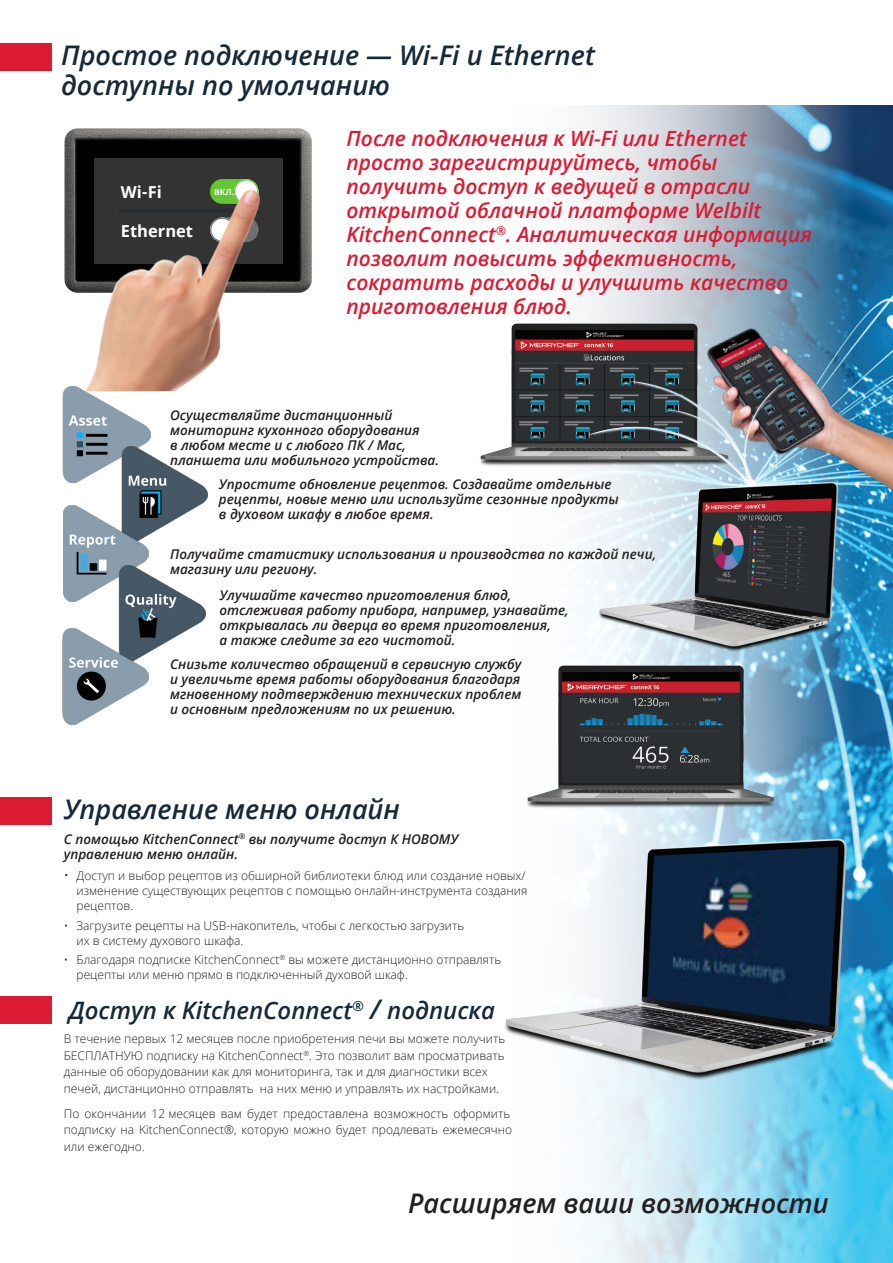
<style>
.page{position:relative;width:893px;height:1263px;background:#fff}
.page>*{position:absolute;margin:0;border:0;box-sizing:border-box;transform-origin:0 0}
.t1{font:italic 600 27px/30px "Open Sans";color:#172938}
.t2{font:italic 600 27px "Open Sans";color:#231f20}
.t3{font:italic 600 24px "Open Sans";color:#172938}
.t4{font:italic 600 21px/24px "Open Sans";color:#dc1a32}
.t5{font:700 16.5px "Noto Sans";color:#fff}
.t6{font:italic 600 13.5px/15px "Open Sans";color:#231f20}
.t7{font:300 12px/16.5px "Open Sans";color:#231f20}
.t8{font:700 8.4px "Noto Sans";color:#fff}
.s1{font-size:13.5px}
.s2{font-size:27px}
</style>
<div class="page">
<img style="left:861px;top:105px;width:32px;height:1158px">
<img style="left:588px;top:105px;width:273px;height:1158px">
<div style="left:0;top:44px;width:51px;height:27px;background:#dc1a32"></div>
<div style="left:0;top:996px;width:51px;height:28px;background:#dc1a32"></div>
<div style="left:0;top:797px;width:51px;height:28px;background:#dc1a32"></div>
<img style="left:480px;top:317px;width:216px;height:150px">
<img style="left:64px;top:128px;width:13px;height:165px">
<img style="left:77px;top:128px;width:235px;height:263px">
<img style="left:62px;top:386px;width:88px;height:96px">
<img style="left:119px;top:446px;width:89px;height:89px">
<img style="left:64px;top:505px;width:85px;height:96px">
<img style="left:116px;top:565px;width:90px;height:87px">
<img style="left:62px;top:628px;width:87px;height:97px">
<img style="left:527px;top:659px;width:255px;height:152px">
<img style="left:505px;top:830px;width:356px;height:255px">
<img style="left:696px;top:300px;width:197px;height:224px">
<img style="left:592px;top:476px;width:256px;height:179px">
<img style="left:586px;top:349px;width:205px;height:187px">
<p class="t1" style="left:61px;top:40px;width:535px">Простое подключение — Wi-Fi и Ethernet доступны по умолчанию</p>
<p class="t5" style="left:121px;top:181px;width:43px">Wi-Fi</p>
<p class="t5" style="left:121px;top:219px;width:74px">Ethernet</p>
<p class="t8" style="left:214px;top:186px;width:22px">ВКЛ.</p>
<p class="t4" style="left:347px;top:126px;width:467px">После подключения к Wi-Fi или Ethernet просто зарегистрируйтесь, чтобы получить доступ к ведущей в отрасли открытой облачной платформе Welbilt KitchenConnect<sup>®</sup>. Аналитическая информация позволит повысить эффективность, сократить расходы и улучшить качество приготовления блюд.</p>
<p class="t6" style="left:170px;top:408px;width:270px">Осуществляйте дистанционный мониторинг кухонного оборудования<br>в любом месте и с любого ПК / Mac, планшета или мобильного устройства.</p>
<p class="t6" style="left:219px;top:477px;width:401px">Упростите обновление рецептов. Создавайте отдельные рецепты, новые меню или используйте сезонные продукты в духовом шкафу в любое время.</p>
<p class="t6" style="left:170px;top:547px;width:488px">Получайте статистику использования и производства по каждой печи, магазину или региону.</p>
<p class="t6" style="left:219px;top:588px;width:351px">Улучшайте качество приготовления блюд, отслеживая работу прибора, например, узнавайте, открывалась ли дверца во время приготовления,<br>а также следите за его чистотой.</p>
<p class="t6" style="left:170px;top:657px;width:353px;text-align:justify">Снизьте количество обращений в сервисную службу и увеличьте время работы оборудования благодаря мгновенному подтверждению технических проблем и основным предложениям по их решению.</p>
<p class="t1" style="left:64px;top:794px;width:338px">Управление меню онлайн</p>
<p class="t6" style="left:64px;top:831px;width:396px">С помощью KitchenConnect<sup>®</sup> вы получите доступ К НОВОМУ управлению меню онлайн.</p>
<p class="t7" style="left:77px;top:868px;width:452px;line-height:15px;text-indent:-13px"><span class="s1">•</span> Доступ и выбор рецептов из обширной библиотеки блюд или создание новых/ изменение существующих рецептов с помощью онлайн-инструмента создания рецептов.</p>
<p class="t7" style="left:77px;top:917px;width:389px;line-height:15px;text-indent:-13px">• Загрузите рецепты на USB-накопитель, чтобы с легкостью загрузить их в систему духового шкафа.</p>
<p class="t7" style="left:77px;top:952px;width:426px;line-height:15px;text-indent:-13px">• Благодаря подписке KitchenConnect<sup>®</sup> вы можете дистанционно отправлять рецепты или меню прямо в подключенный духовой шкаф.</p>
<p class="t3" style="left:69px;top:993px;width:428px">Доступ к KitchenConnect<sup>®</sup> <span class="s2">/</span> подписка</p>
<p class="t7" style="left:64px;top:1030px;width:443px">В течение первых 12 месяцев после приобретения печи вы можете получить БЕСПЛАТНУЮ подписку на KitchenConnect<sup>®</sup>. Это позволит вам просматривать данные об оборудовании как для мониторинга, так и для диагностики всех печей, дистанционно отправлять на них меню и управлять их настройками.</p>
<p class="t7" style="left:64px;top:1105px;width:450px">По окончании 12 месяцев вам будет предоставлена возможность оформить подписку на KitchenConnect®, которую можно будет продлевать ежемесячно или ежегодно.</p>
<p class="t2" style="left:408px;top:1185px;width:422px">Расширяем ваши возможности</p>
</div>
